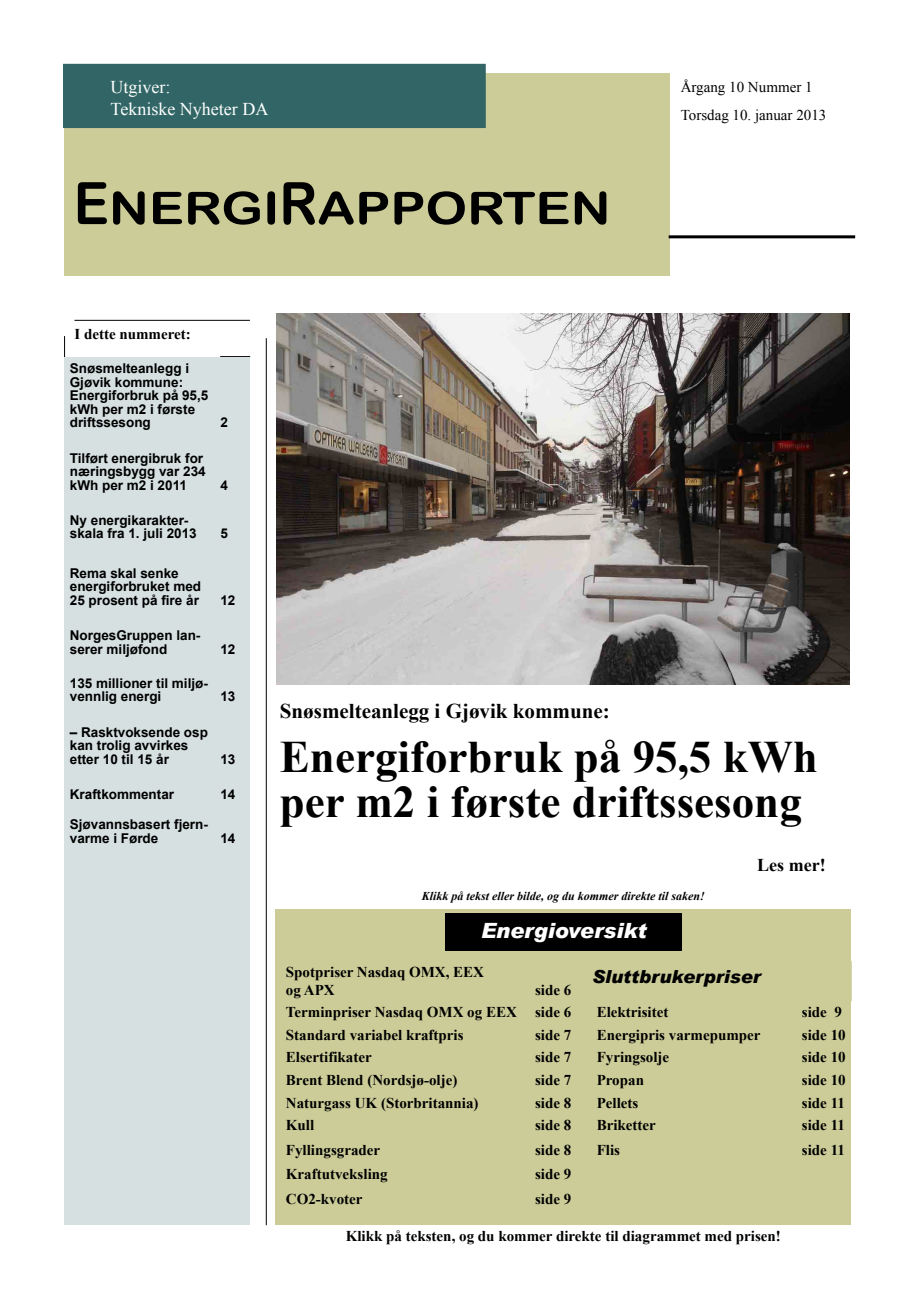
<style>
.page{position:relative;width:919px;height:1289px;background:#fff}
.page>*{position:absolute;margin:0;border:0;box-sizing:border-box;transform-origin:0 0}
.t1{font:700 45px/45px "Times New Roman";color:#000}
.t2{font:45px "Arial Rounded MT Bold";color:#000;scale:1.17 1}
.t3{font:700 21px "Times New Roman";color:#000}
.t4{font:italic 900 21px "Arial";color:#fff}
.t5{font:18px/21.6px "Times New Roman";color:#fff}
.t6{font:italic 900 18px "Arial";color:#000}
.t7{font:700 18px "Times New Roman";color:#000}
.t8{font:700 15px/18px "Times New Roman";color:#000}
.t9{font:15px/28.3px "Times New Roman";color:#000}
.t10{font:700 13.5px/13.5px "Arial";color:#000}
.t11{font:italic 700 12px "Times New Roman";color:#000}
.s1{font-size:58.5px}
</style>
<div class="page">
<hr style="left:74px;top:320px;width:176px;height:1px;background:#000">
<hr style="left:220px;top:356px;width:30px;height:1px;background:#000">
<svg style="left:64px;top:336px;width:1px;height:21px"></svg>
<hr style="left:266px;top:338px;width:1px;height:887px;background:#000">
<div style="left:64px;top:357px;width:185px;height:868px;background:#d6e0e0"></div>
<div style="left:276px;top:909px;width:574px;height:316px;background:#cc9"></div>
<div style="left:445px;top:913px;width:236px;height:38px;background:#000"></div>
<div style="left:64px;top:73px;width:605px;height:203px;background:#cc9"></div>
<hr style="left:668px;top:235px;width:187px;height:3px;background:#000">
<div style="left:64px;top:65px;width:421px;height:62px;background:#326666"></div>
<div style="left:63px;top:64px;width:422px;height:64px;border:2px solid #326666"></div>
<img style="left:276px;top:313px;width:573px;height:372px">
<p class="t5" style="left:111px;top:76px;width:159px">Utgiver:<br>Tekniske Nyheter DA</p>
<h1 class="t2" style="left:74px;top:181px;width:460px"><span class="s1">E</span>NERGI<span class="s1">R</span>APPORTEN</h1>
<p class="t8" style="left:74px;top:324px;width:118px">I dette nummeret:</p>
<p class="t10" style="left:70px;top:362px;width:140px">Snøsmelteanlegg i<br>Gjøvik kommune:<br>Energiforbruk på 95,5 kWh per m2 i første driftssesong</p>
<p class="t10" style="left:70px;top:451px;width:137px">Tilført energibruk for næringsbygg var 234 kWh per m2 i 2011</p>
<p class="t10" style="left:70px;top:514px;width:128px">Ny energikarakter&shy;skala fra 1. juli 2013</p>
<p class="t10" style="left:70px;top:566px;width:133px">Rema skal senke energiforbruket med<br>25 prosent på fire år</p>
<p class="t10" style="left:70px;top:629px;width:132px">NorgesGruppen lan&shy;serer miljøfond</p>
<p class="t10" style="left:220px;top:416px;width:9px">2</p>
<p class="t10" style="left:220px;top:478px;width:9px">4</p>
<p class="t10" style="left:220px;top:527px;width:9px">5</p>
<p class="t10" style="left:220px;top:593px;width:17px">12</p>
<p class="t10" style="left:220px;top:642px;width:17px">12</p>
<p class="t9" style="left:680px;top:72px;width:147px">Årgang 10 Nummer 1<br>Torsdag 10. januar 2013</p>
<p class="t10" style="left:70px;top:676px;width:140px">135 millioner til miljø&shy;vennlig energi</p>
<p class="t10" style="left:70px;top:725px;width:140px">– Rasktvoksende osp kan trolig avvirkes etter 10 til 15 år</p>
<p class="t10" style="left:220px;top:690px;width:17px">13</p>
<p class="t10" style="left:220px;top:752px;width:17px">13</p>
<p class="t10" style="left:70px;top:788px;width:106px">Kraftkommentar</p>
<p class="t10" style="left:220px;top:788px;width:17px">14</p>
<p class="t10" style="left:70px;top:818px;width:140px">Sjøvannsbasert fjern&shy;varme i Førde</p>
<p class="t10" style="left:220px;top:831px;width:17px">14</p>
<h2 class="t3" style="left:280px;top:697px;width:331px">Snøsmelteanlegg i Gjøvik kommune:</h2>
<h1 class="t1" style="left:280px;top:733px;width:539px">Energiforbruk på 95,5 kWh per m2 i første driftssesong</h1>
<p class="t7" style="left:757px;top:852px;width:70px">Les mer!</p>
<p class="t11" style="left:421px;top:887px;width:285px">Klikk på tekst eller bilde, og du kommer direkte til saken!</p>
<h2 class="t4" style="left:481px;top:917px;width:167px">Energioversikt</h2>
<p class="t6" style="left:592px;top:965px;width:170px">Sluttbrukerpriser</p>
<p class="t8" style="left:286px;top:962px;width:200px">Spotpriser Nasdaq OMX, EEX og APX</p>
<p class="t8" style="left:286px;top:978px;width:287px;line-height:22.2px;text-align:right">side 6<br>Terminpriser Nasdaq OMX og EEX side 6</p>
<p class="t8" style="left:596px;top:1003px;width:73px">Elektrisitet</p>
<p class="t8" style="left:801px;top:1003px;width:42px">side 9</p>
<p class="t8" style="left:286px;top:1025px;width:179px">Standard variabel kraftpris</p>
<p class="t8" style="left:535px;top:1025px;width:38px">side 7</p>
<p class="t8" style="left:596px;top:1025px;width:165px">Energipris varmepumper</p>
<p class="t8" style="left:801px;top:1025px;width:45px">side 10</p>
<p class="t8" style="left:286px;top:1047px;width:87px">Elsertifikater</p>
<p class="t8" style="left:535px;top:1047px;width:38px">side 7</p>
<p class="t8" style="left:596px;top:1047px;width:74px">Fyringsolje</p>
<p class="t8" style="left:801px;top:1047px;width:45px">side 10</p>
<p class="t8" style="left:286px;top:1070px;width:173px">Brent Blend (Nordsjø-olje)</p>
<p class="t8" style="left:535px;top:1070px;width:38px">side 7</p>
<p class="t8" style="left:596px;top:1070px;width:49px">Propan</p>
<p class="t8" style="left:801px;top:1070px;width:45px">side 10</p>
<p class="t8" style="left:286px;top:1093px;width:194px">Naturgass UK (Storbritannia)</p>
<p class="t8" style="left:535px;top:1093px;width:38px">side 8</p>
<p class="t8" style="left:596px;top:1093px;width:43px">Pellets</p>
<p class="t8" style="left:801px;top:1093px;width:44px">side 11</p>
<p class="t8" style="left:286px;top:1115px;width:30px">Kull</p>
<p class="t8" style="left:535px;top:1115px;width:38px">side 8</p>
<p class="t8" style="left:596px;top:1115px;width:61px">Briketter</p>
<p class="t8" style="left:801px;top:1115px;width:44px">side 11</p>
<p class="t8" style="left:286px;top:1140px;width:96px">Fyllingsgrader</p>
<p class="t8" style="left:535px;top:1140px;width:38px">side 8</p>
<p class="t8" style="left:596px;top:1140px;width:25px">Flis</p>
<p class="t8" style="left:801px;top:1140px;width:44px">side 11</p>
<p class="t8" style="left:286px;top:1164px;width:103px">Kraftutveksling</p>
<p class="t8" style="left:535px;top:1164px;width:38px">side 9</p>
<p class="t8" style="left:286px;top:1189px;width:78px">CO2-kvoter</p>
<p class="t8" style="left:535px;top:1189px;width:38px">side 9</p>
<p class="t8" style="left:346px;top:1226px;width:436px">Klikk på teksten, og du kommer direkte til diagrammet med prisen!</p>
</div>
